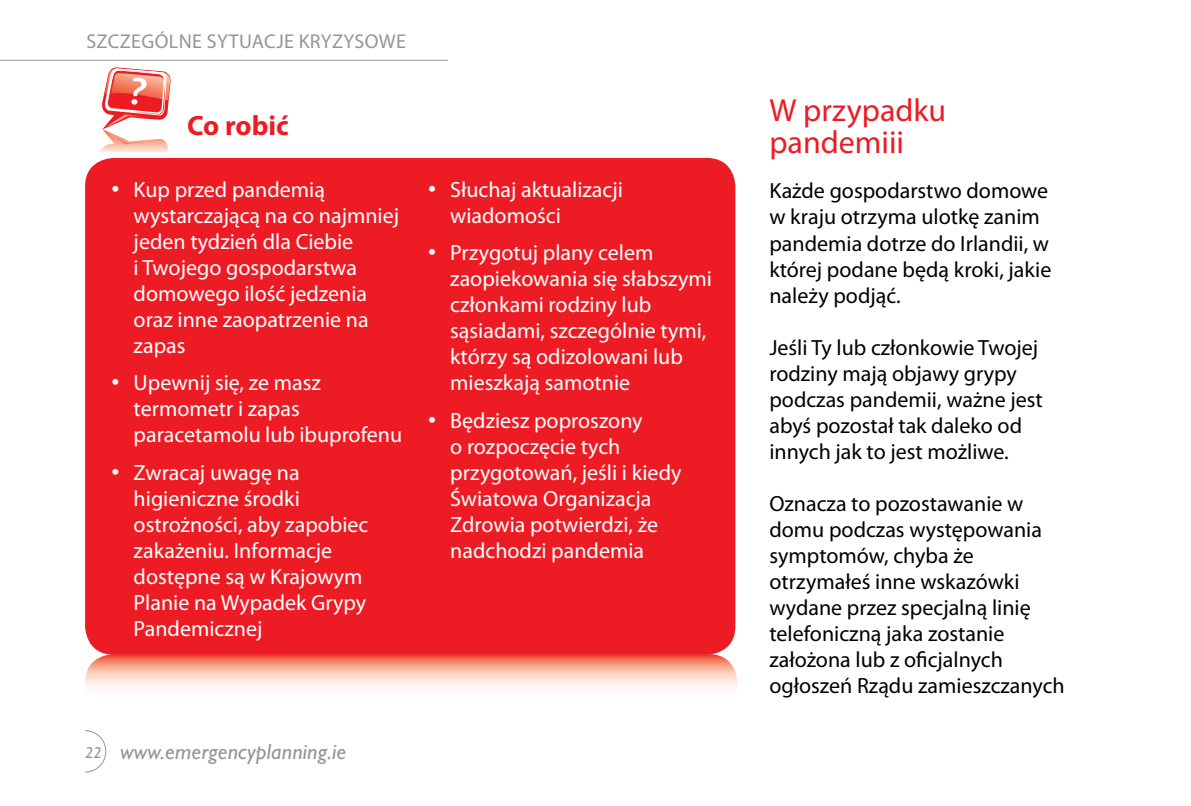
<style>
.page{position:relative;width:1191px;height:806px;background:#fff}
.page>*{position:absolute;margin:0;border:0;box-sizing:border-box;transform-origin:0 0}
.t1{font:32px/32px "Myriad Pro";color:#ed1c24}
.t2{font:700 28px "Myriad Pro";color:#ed1c24}
.t3{font:22px/26px "Myriad Pro";color:#fff}
.t4{font:22px/26px "Myriad Pro";color:#000}
.t5{font:italic 22px "Gill Sans";letter-spacing:.01em;color:#939598}
.t6{font:20px "Myriad Pro";letter-spacing:.02em;color:#939598}
.s1{font-family:"Gill Sans";font-weight:300;font-size:24px}
.s2{font-size:16px}
</style>
<div class="page">
<svg style="left:96px;top:67px;width:75px;height:97px"></svg>
<div style="left:85px;top:158px;width:650px;height:496px;background:#ed1c24;border-radius:28px"></div>
<svg style="left:85px;top:653px;width:652px;height:36px;background:#f9b4a3"></svg>
<hr style="left:0;top:60px;width:448px;height:1px;background:#939598">
<svg style="left:85px;top:730px;width:22px;height:42px"></svg>
<p class="t6" style="left:86px;top:29px;width:321px">SZCZEGÓLNE SYTUACJE KRYZYSOWE</p>
<p class="t2" style="left:187px;top:107px;width:103px">Co robić</p>
<p class="t3" style="left:134px;top:176px;width:267px;text-indent:-24px"><span class="s1">•</span> Kup przed pandemią wystarczającą na co najmniej jeden tydzień dla Ciebie<br>i Twojego gospodarstwa domowego ilość jedzenia oraz inne zaopatrzenie na zapas</p>
<p class="t3" style="left:134px;top:369px;width:270px;text-indent:-24px"><span class="s1">•</span> Upewnij się, ze masz termometr i zapas paracetamolu lub ibuprofenu</p>
<p class="t3" style="left:134px;top:459px;width:236px;text-indent:-24px"><span class="s1">•</span> Zwracaj uwagę na higieniczne środki ostrożności, aby zapobiec zakażeniu. Informacje dostępne są w Krajowym<br>Planie na Wypadek Grypy<br>Pandemicznej</p>
<p class="t3" style="left:450px;top:176px;width:174px;text-indent:-24px"><span class="s1">•</span> Słuchaj aktualizacji wiadomości</p>
<p class="t3" style="left:450px;top:239px;width:263px;text-indent:-24px"><span class="s1">•</span> Przygotuj plany celem zaopiekowania się słabszymi członkami rodziny lub sąsiadami, szczególnie tymi, którzy są odizolowani lub mieszkają samotnie</p>
<p class="t3" style="left:450px;top:407px;width:233px;text-indent:-24px"><span class="s1">•</span> Będziesz poproszony<br>o rozpoczęcie tych przygotowań, jeśli i kiedy<br>Światowa Organizacja<br>Zdrowia potwierdzi, że nadchodzi pandemia</p>
<p class="t5" style="left:85px;top:738px;width:262px"><span class="s2">22</span> www.emergencyplanning.ie</p>
<h1 class="t1" style="left:769px;top:93px;width:178px">W przypadku pandemiii</h1>
<p class="t4" style="left:769px;top:177px;width:283px">Każde gospodarstwo domowe w kraju otrzyma ulotkę zanim pandemia dotrze do Irlandii, w której podane będą kroki, jakie należy podjąć.</p>
<p class="t4" style="left:769px;top:334px;width:275px">Jeśli Ty lub członkowie Twojej rodziny mają objawy grypy podczas pandemii, ważne jest abyś pozostał tak daleko od innych jak to jest możliwe.</p>
<p class="t4" style="left:769px;top:490px;width:297px">Oznacza to pozostawanie w domu podczas występowania symptomów, chyba że otrzymałeś inne wskazówki wydane przez specjalną linię telefoniczną jaka zostanie założona lub z oficjalnych ogłoszeń Rządu zamieszczanych</p>
</div>
